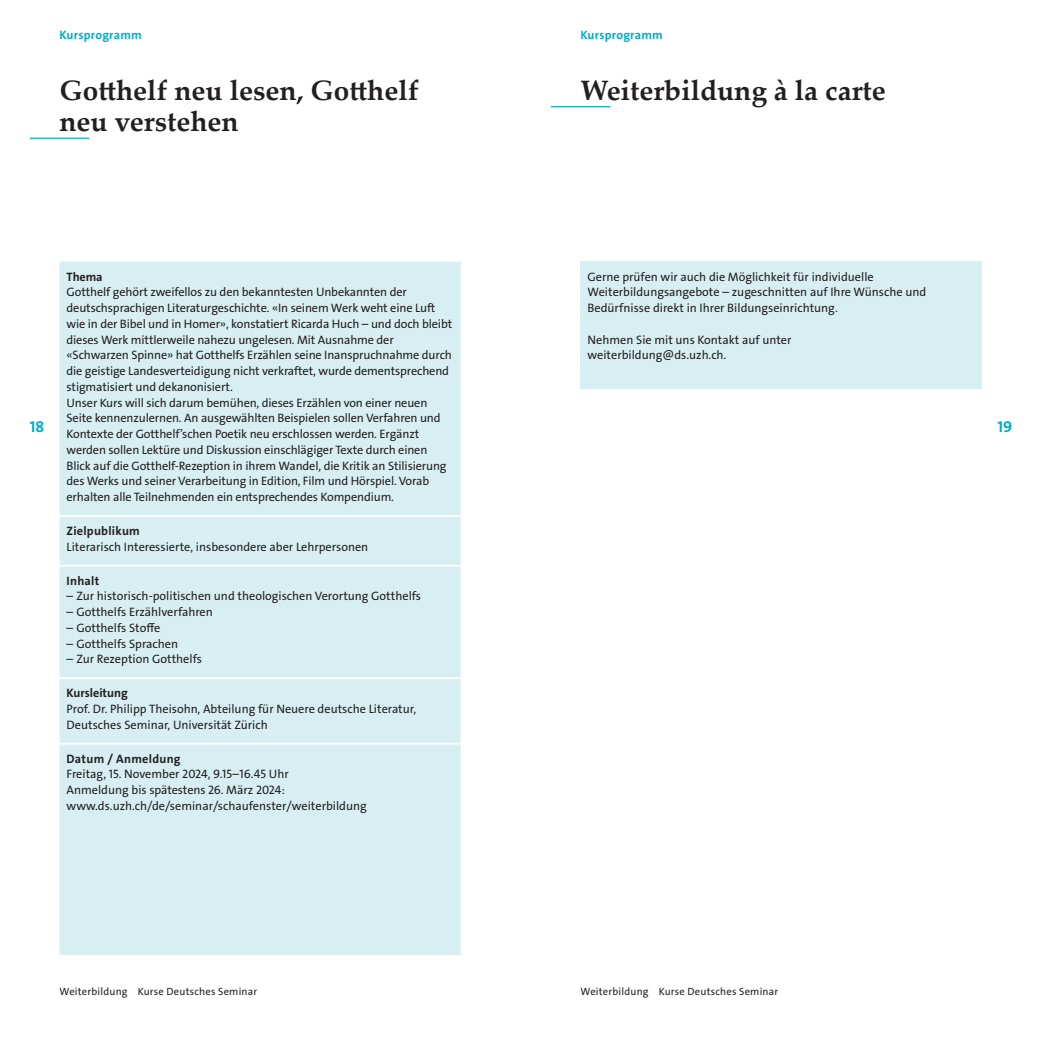
<style>
.page{position:relative;width:1042px;height:1042px;background:#fff}
.page>*{position:absolute;margin:0;border:0;box-sizing:border-box;transform-origin:0 0}
.Titel_Linie{font:700 28px/31.5px "Palatino Linotype";color:#231f20}
.t1{font:15.75px "The Sans LP7 Bld";color:#00aec5}
.Tabellen_Zellentext{font:12.25px/15.8px "The Sans LP5 Plain";letter-spacing:-.01em;color:#231f20}
.Tabellen_Zellentitel{font:12.25px "The Sans LP7 Bld";letter-spacing:.02em;color:#231f20}
.Kopfzeile{font:12.25px "The Sans LP7 Bld";letter-spacing:.02em;color:#00aec5}
.Tabellen_Zellentext-2{font:12.25px "The Sans LP7 Bld";color:#231f20}
.t2{font:10.5px "The Sans LP5 Plain";letter-spacing:.02em;color:#231f20}
</style>
<div class="page">
<hr style="left:551px;top:106px;width:59px;height:1px;background:#00aec5">
<div style="left:580px;top:261px;width:401px;height:129px;background:#d7eff3"></div>
<hr style="left:580px;top:389px;width:401px;height:2px;background:#fff">
<hr style="left:30px;top:138px;width:59px;height:1px;background:#00aec5">
<div style="left:60px;top:261px;width:400px;height:694px;background:#d7eff3"></div>
<hr style="left:60px;top:515px;width:400px;height:2px;background:#fff">
<hr style="left:60px;top:565px;width:400px;height:1px;background:#fff">
<hr style="left:60px;top:677px;width:400px;height:2px;background:#fff">
<hr style="left:60px;top:743px;width:400px;height:1px;background:#fff">
<p class="Kopfzeile" style="left:60px;top:27px;width:84px">Kursprogramm</p>
<p class="Kopfzeile" style="left:580px;top:27px;width:84px">Kursprogramm</p>
<p class="Titel_Linie" style="left:580px;top:74px;width:307px">Weiterbildung à la carte</p>
<p class="Titel_Linie" style="left:60px;top:74px;width:361px">Gotthelf neu lesen, Gotthelf neu verstehen</p>
<p class="t1" style="left:30px;top:417px;width:16px">18</p>
<p class="Tabellen_Zellentitel" style="left:67px;top:268px;width:38px">Thema</p>
<p class="Tabellen_Zellentext" style="left:67px;top:284px;width:387px">Gotthelf gehört zweifellos zu den bekanntesten Unbekannten der deutschsprachigen Literaturgeschichte. «In seinem Werk weht eine Luft wie in der Bibel und in Homer», konstatiert Ricarda Huch – und doch bleibt dieses Werk mittlerweile nahezu ungelesen. Mit Ausnahme der «Schwarzen Spinne» hat Gotthelfs Erzählen seine Inanspruchnahme durch die geistige Landesverteidigung nicht verkraftet, wurde dementsprechend stigmatisiert und dekanonisiert.</p>
<p class="Tabellen_Zellentext" style="left:67px;top:395px;width:381px">Unser Kurs will sich darum bemühen, dieses Erzählen von einer neuen Seite kennenzulernen. An ausgewählten Beispielen sollen Verfahren und Kontexte der Gotthelfʼschen Poetik neu erschlossen werden. Ergänzt werden sollen Lektüre und Diskussion einschlägiger Texte durch einen Blick auf die Gotthelf-Rezeption in ihrem Wandel, die Kritik an Stilisierung des Werks und seiner Verarbeitung in Edition, Film und Hörspiel. Vorab erhalten alle Teilnehmenden ein entsprechendes Kompendium.</p>
<p class="Tabellen_Zellentitel" style="left:67px;top:523px;width:75px">Zielpublikum</p>
<p class="Tabellen_Zellentext" style="left:67px;top:539px;width:303px">Literarisch Interessierte, insbesondere aber Lehrpersonen</p>
<p class="Tabellen_Zellentitel" style="left:67px;top:572px;width:34px">Inhalt</p>
<p class="Tabellen_Zellentext" style="left:67px;top:588px;width:356px">– Zur historisch-politischen und theologischen Verortung Gotthelfs</p>
<p class="Tabellen_Zellentext" style="left:67px;top:604px;width:148px">– Gotthelfs Erzählverfahren</p>
<p class="Tabellen_Zellentext" style="left:67px;top:620px;width:95px">– Gotthelfs Stoffe</p>
<p class="Tabellen_Zellentext" style="left:67px;top:636px;width:113px">– Gotthelfs Sprachen</p>
<p class="Tabellen_Zellentext" style="left:67px;top:651px;width:137px">– Zur Rezeption Gotthelfs</p>
<p class="Tabellen_Zellentext-2" style="left:67px;top:685px;width:63px">Kursleitung</p>
<p class="Tabellen_Zellentext" style="left:67px;top:701px;width:351px">Prof. Dr. Philipp Theisohn, Abteilung für Neuere deutsche Literatur,<br>Deutsches Seminar, Universität Zürich</p>
<p class="Tabellen_Zellentitel" style="left:67px;top:750px;width:116px">Datum / Anmeldung</p>
<p class="Tabellen_Zellentext" style="left:67px;top:766px;width:224px">Freitag, 15. November 2024, 9.15–16.45 Uhr</p>
<p class="Tabellen_Zellentext" style="left:67px;top:782px;width:302px">Anmeldung bis spätestens 26. März 2024: www.ds.uzh.ch/de/seminar/schaufenster/weiterbildung</p>
<p class="Tabellen_Zellentext" style="left:587px;top:269px;width:340px">Gerne prüfen wir auch die Möglichkeit für individuelle<br>Weiterbildungsangebote – zugeschnitten auf Ihre Wünsche und<br>Bedürfnisse direkt in Ihrer Bildungseinrichtung.</p>
<p class="Tabellen_Zellentext" style="left:587px;top:332px;width:205px">Nehmen Sie mit uns Kontakt auf unter</p>
<p class="Tabellen_Zellentext" style="left:587px;top:347px;width:140px">weiterbildung@ds.uzh.ch.</p>
<p class="t2" style="left:60px;top:985px;width:199px">Weiterbildung Kurse Deutsches Seminar</p>
<p class="t2" style="left:580px;top:985px;width:199px">Weiterbildung Kurse Deutsches Seminar</p>
<p class="t1" style="left:997px;top:417px;width:16px">19</p>
</div>
